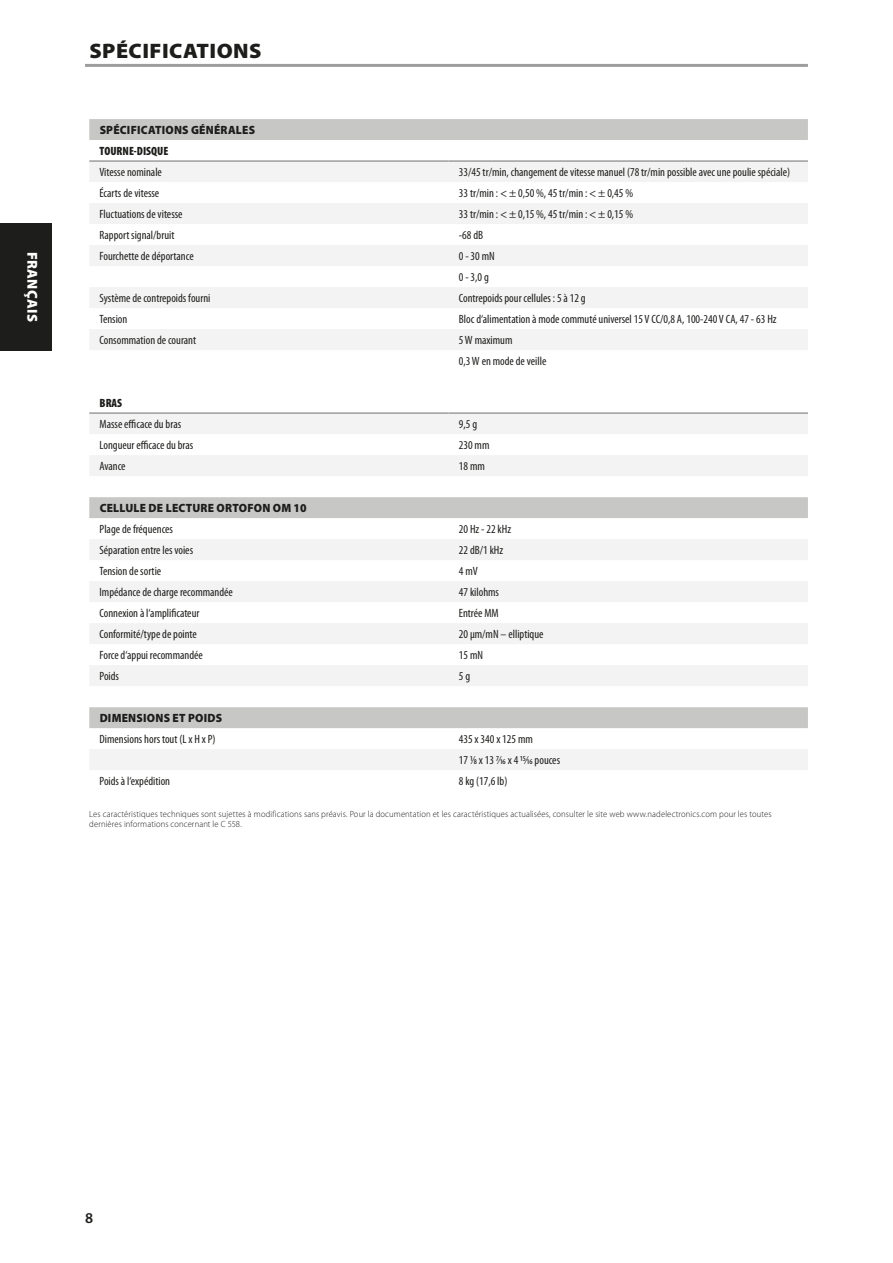
<style>
.page{position:relative;width:893px;height:1263px;background:#fff}
.page>*{position:absolute;margin:0;border:0;box-sizing:border-box;transform-origin:0 0}
.Body_copy_-_header{font:900 21px "Myriad Pro";letter-spacing:.02em;color:#1d1d1b;scale:1.05 1}
.t1{font:600 15px "Myriad Pro";color:#1d1d1b}
.t2{font:900 14.4px "Myriad Pro";letter-spacing:.02em;color:#fff}
.Table_-_normal{font:condensed 12px "Myriad Pro";color:#1d1d1b}
.Table_-_header{font:900 12px "Myriad Pro";letter-spacing:.02em;color:#1d1d1b;scale:.95 1}
.Table_-_index_cell{font:900 condensed 12px "Myriad Pro";color:#1d1d1b}
.Specifications_-_not{font:300 9px/10.5px "Myriad Pro";letter-spacing:.015em;color:#1d1d1b;scale:.95 1}
</style>
<div class="page">
<div style="left:0;top:223px;width:51px;height:127px;background:#1d1d1b"></div>
<div style="left:89px;top:119px;width:719px;height:21px;background:#c7c7c6"></div>
<svg style="left:89px;top:162px;width:719px;height:608px"></svg>
<hr style="left:89px;top:160px;width:360px;height:2px;background:#9d9d9d">
<hr style="left:449px;top:160px;width:359px;height:2px;background:#9d9d9d">
<hr style="left:89px;top:412px;width:360px;height:2px;background:#9d9d9d">
<hr style="left:449px;top:412px;width:359px;height:2px;background:#9d9d9d">
<hr style="left:85px;top:64px;width:723px;height:3px;background:#9d9d9d">
<p class="t2" style="left:42px;top:252px;width:71px;rotate:90deg">FRANÇAIS</p>
<p class="Body_copy_-_header" style="left:90px;top:37px;width:165px">SPÉCIFICATIONS</p>
<p class="Table_-_header" style="left:100px;top:122px;width:165px">SPÉCIFICATIONS GÉNÉRALES</p>
<p class="Table_-_index_cell" style="left:100px;top:143px;width:70px">TOURNE-DISQUE</p>
<p class="Table_-_normal" style="left:100px;top:165px;width:64px">Vitesse nominale</p>
<p class="Table_-_normal" style="left:459px;top:165px;width:333px">33/45 tr/min, changement de vitesse manuel (78 tr/min possible avec une poulie spéciale)</p>
<p class="Table_-_normal" style="left:100px;top:186px;width:61px">Écarts de vitesse</p>
<p class="Table_-_normal" style="left:459px;top:186px;width:176px">33 tr/min : &lt; ± 0,50 %, 45 tr/min : &lt; ± 0,45 %</p>
<p class="Table_-_normal" style="left:100px;top:207px;width:85px">Fluctuations de vitesse</p>
<p class="Table_-_normal" style="left:459px;top:207px;width:176px">33 tr/min : &lt; ± 0,15 %, 45 tr/min : &lt; ± 0,15 %</p>
<p class="Table_-_normal" style="left:100px;top:228px;width:76px">Rapport signal/bruit</p>
<p class="Table_-_normal" style="left:459px;top:228px;width:26px">-68 dB</p>
<p class="Table_-_normal" style="left:100px;top:249px;width:96px">Fourchette de déportance</p>
<p class="Table_-_normal" style="left:459px;top:249px;width:37px">0 - 30 mN</p>
<p class="Table_-_normal" style="left:459px;top:270px;width:31px">0 - 3,0 g</p>
<p class="Table_-_normal" style="left:100px;top:291px;width:112px">Système de contrepoids fourni</p>
<p class="Table_-_normal" style="left:459px;top:291px;width:128px">Contrepoids pour cellules : 5 à 12 g</p>
<p class="Table_-_normal" style="left:100px;top:312px;width:29px">Tension</p>
<p class="Table_-_normal" style="left:459px;top:312px;width:319px">Bloc d‘alimentation à mode commuté universel 15 V CC/0,8 A, 100-240 V CA, 47 - 63 Hz</p>
<p class="Table_-_normal" style="left:100px;top:333px;width:98px">Consommation de courant</p>
<p class="Table_-_normal" style="left:459px;top:333px;width:55px">5 W maximum</p>
<p class="Table_-_normal" style="left:459px;top:354px;width:89px">0,3 W en mode de veille</p>
<p class="Table_-_index_cell" style="left:100px;top:395px;width:24px">BRAS</p>
<p class="Table_-_normal" style="left:100px;top:417px;width:83px">Masse efficace du bras</p>
<p class="Table_-_normal" style="left:459px;top:417px;width:20px">9,5 g</p>
<p class="Table_-_normal" style="left:100px;top:438px;width:95px">Longueur efficace du bras</p>
<p class="Table_-_normal" style="left:459px;top:438px;width:32px">230 mm</p>
<p class="Table_-_normal" style="left:100px;top:459px;width:28px">Avance</p>
<p class="Table_-_normal" style="left:459px;top:459px;width:28px">18 mm</p>
<p class="Table_-_header" style="left:100px;top:500px;width:219px">CELLULE DE LECTURE ORTOFON OM 10</p>
<p class="Table_-_normal" style="left:100px;top:522px;width:75px">Plage de fréquences</p>
<p class="Table_-_normal" style="left:459px;top:522px;width:54px">20 Hz - 22 kHz</p>
<p class="Table_-_normal" style="left:100px;top:543px;width:95px">Séparation entre les voies</p>
<p class="Table_-_normal" style="left:459px;top:543px;width:46px">22 dB/1 kHz</p>
<p class="Table_-_normal" style="left:100px;top:564px;width:63px">Tension de sortie</p>
<p class="Table_-_normal" style="left:459px;top:564px;width:20px">4 mV</p>
<p class="Table_-_normal" style="left:100px;top:585px;width:135px">Impédance de charge recommandée</p>
<p class="Table_-_normal" style="left:459px;top:585px;width:42px">47 kilohms</p>
<p class="Table_-_normal" style="left:100px;top:606px;width:101px">Connexion à l‘amplificateur</p>
<p class="Table_-_normal" style="left:459px;top:606px;width:41px">Entrée MM</p>
<p class="Table_-_normal" style="left:100px;top:627px;width:99px">Conformité/type de pointe</p>
<p class="Table_-_normal" style="left:459px;top:627px;width:86px">20 µm/mN – elliptique</p>
<p class="Table_-_normal" style="left:100px;top:648px;width:105px">Force d‘appui recommandée</p>
<p class="Table_-_normal" style="left:459px;top:648px;width:26px">15 mN</p>
<p class="Table_-_normal" style="left:100px;top:669px;width:21px">Poids</p>
<p class="Table_-_normal" style="left:459px;top:669px;width:13px">5 g</p>
<p class="Table_-_header" style="left:100px;top:710px;width:130px">DIMENSIONS ET POIDS</p>
<p class="Table_-_normal" style="left:100px;top:732px;width:117px">Dimensions hors tout (L x H x P)</p>
<p class="Table_-_normal" style="left:459px;top:732px;width:76px">435 x 340 x 125 mm</p>
<p class="Table_-_normal" style="left:459px;top:753px;width:103px">17 1/8 x 13 7/16 x 4 15/16 pouces</p>
<p class="Table_-_normal" style="left:100px;top:774px;width:72px">Poids à l‘expédition</p>
<p class="Table_-_normal" style="left:459px;top:774px;width:50px">8 kg (17,6 lb)</p>
<p class="Specifications_-_not" style="left:89px;top:808px;width:720px">Les caractéristiques techniques sont sujettes à modifications sans préavis. Pour la documentation et les caractéristiques actualisées, consulter le site web www.nadelectronics.com pour les toutes dernières informations concernant le C 558.</p>
<p class="t1" style="left:85px;top:1208px;width:10px">8</p>
</div>
